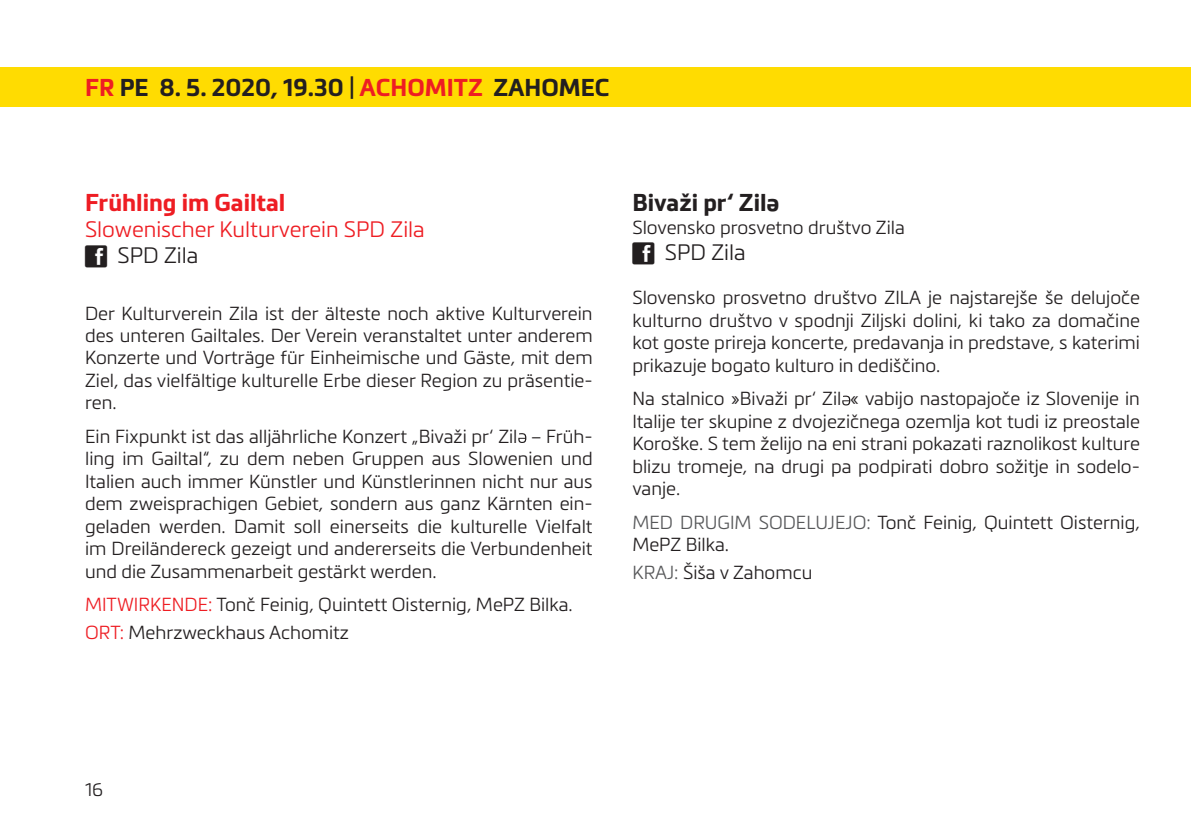
<style>
.page{position:relative;width:1191px;height:840px;background:#fff}
.page>*{position:absolute;margin:0;border:0;box-sizing:border-box;transform-origin:0 0}
.t1{font:700 24px "Metronic Land Kaernten";color:#231f20}
.t2{font:700 24px "Metronic Land Kaernten";color:#ee1d23}
.t3{font:300 22px "Metronic Land Kaernten";color:#ee1d23}
.t4{font:300 22px "Metronic Land Kaernten";color:#231f20}
.t5{font:300 18.6px/22.4px "Metronic Land Kaernten";color:#231f20;text-align:justify}
.t6{font:300 18px "Metronic Land Kaernten";color:#231f20}
.s1{color:#ee1d23}
.s2{color:#57585a}
</style>
<div class="page">
<div style="left:0;top:67px;width:1191px;height:39px;background:#ffdc01"></div>
<svg style="left:518px;top:433px;width:8px;height:10px"></svg>
<svg style="left:842px;top:395px;width:8px;height:10px"></svg>
<p class="t1" style="left:85px;top:72px;width:526px"><span class="s1">FR</span> PE 8. 5. 2020, 19.30 | <span class="s1">ACHOMITZ</span> ZAHOMEC</p>
<p class="t2" style="left:85px;top:187px;width:202px">Frühling im Gailtal</p>
<p class="t3" style="left:85px;top:214px;width:341px">Slowenischer Kulturverein SPD Zila</p>
<p class="t4" style="left:118px;top:240px;width:82px">SPD Zila</p>
<p class="t5" style="left:85px;top:301px;width:509px">Der Kulturverein Zila ist der älteste noch aktive Kulturverein des unteren Gailtales. Der Verein veranstaltet unter anderem Konzerte und Vorträge für Einheimische und Gäste, mit dem Ziel, das vielfältige kulturelle Erbe dieser Region zu präsentie&shy;ren.</p>
<p class="t5" style="left:85px;top:424px;width:509px">Ein Fixpunkt ist das alljährliche Konzert „Bivaži pr‘ Zil – Früh - ling im Gailtal“, zu dem neben Gruppen aus Slowenien und Italien auch immer Künstler und Künstlerinnen nicht nur aus dem zwei sprachigen Gebiet, sondern aus ganz Kärnten ein&shy;geladen werden. Damit soll einerseits die kulturelle Vielfalt im Drei ländereck gezeigt und andererseits die Verbundenheit und die Zusammenarbeit gestärkt werden.</p>
<p class="t5" style="left:85px;top:589px;width:489px;line-height:28px"><span class="s1">MITWIRKENDE:</span> Tonč Feinig, Quintett Oisternig, MePZ Bilka.<br><span class="s1">ORT:</span> Mehrzweckhaus Achomitz</p>
<p class="t1" style="left:632px;top:187px;width:136px">Bivaži pr‘ Zil</p>
<p class="t1" style="left:779px;top:222px;width:14px;rotate:-180deg">e</p>
<p class="t5" style="left:632px;top:215px;width:274px">Slovensko prosvetno društvo Zila</p>
<p class="t4" style="left:665px;top:237px;width:82px">SPD Zila</p>
<p class="t5" style="left:632px;top:286px;width:509px">Slovensko prosvetno društvo ZILA je najstarejše še delujoče kulturno društvo v spodnji Ziljski dolini, ki tako za domačine kot goste prireja koncerte, predavanja in predstave, s katerimi prikazuje bogato kulturo in dediščino.</p>
<p class="t5" style="left:632px;top:387px;width:509px">Na stalnico »Bivaži pr‘ Zil « vabijo nastopajoče iz Slovenije in Italije ter skupine z dvojezičnega ozemlja kot tudi iz preo stale Koroške. S tem želijo na eni strani pokazati raznolikost kulture blizu tromeje, na drugi pa podpirati dobro sožitje in sodelo&shy;vanje.</p>
<p class="t5" style="left:632px;top:510px;width:509px"><span class="s2">MED DRUGIM SODELUJEJO:</span> Tonč Feinig, Quintett Oisternig,<br>MePZ Bilka.</p>
<p class="t5" style="left:632px;top:560px;width:181px"><span class="s2">KRAJ:</span> Šiša v Zahomcu</p>
<p class="t6" style="left:85px;top:776px;width:20px">16</p>
</div>
